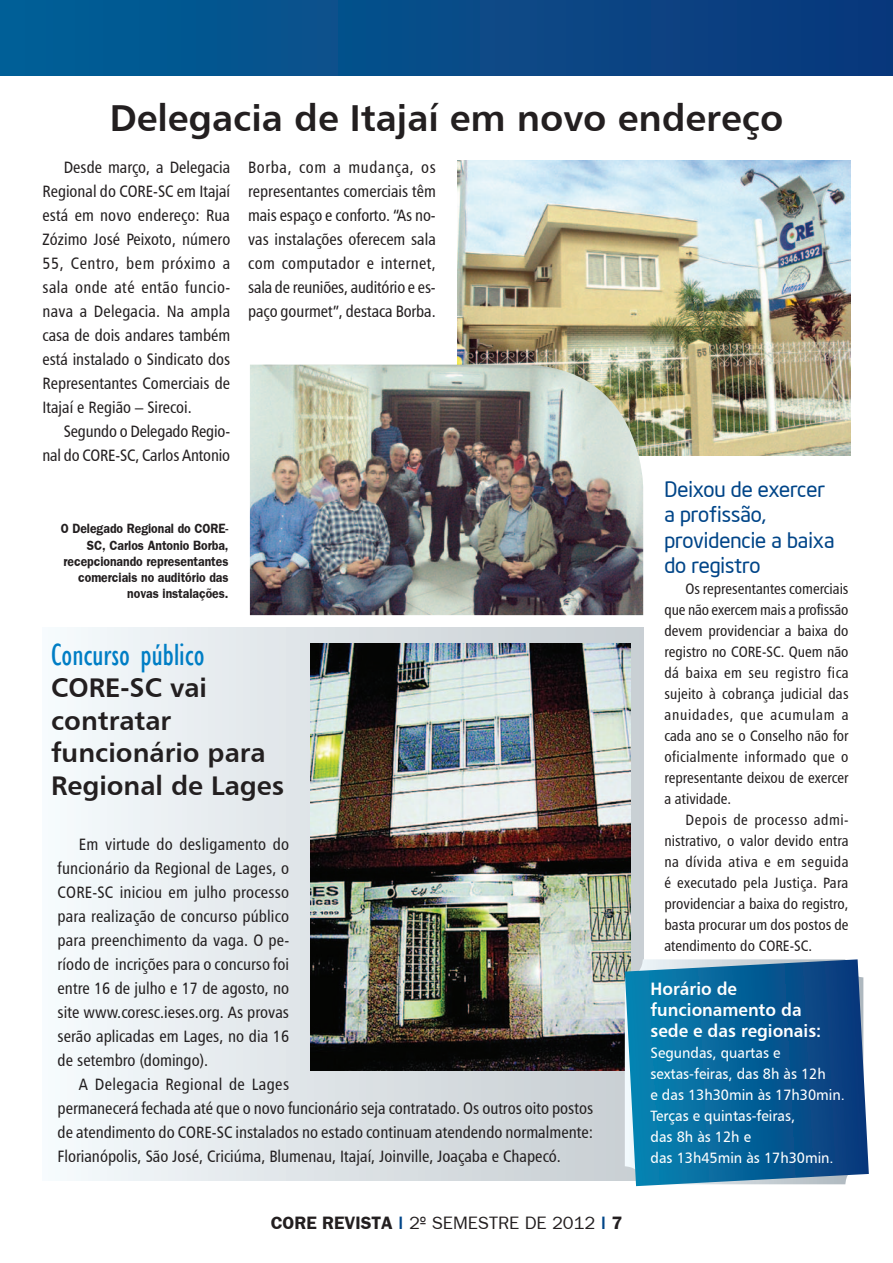
<style>
.page{position:relative;width:893px;height:1263px;background:#fff}
.page>*{position:absolute;margin:0;border:0;box-sizing:border-box;transform-origin:0 0}
.t1{font:37.5px "Humanist 777 BT Bold B";color:#231f20}
.t2{font:condensed 31.5px "Gill Sans";color:#007ec5}
.t3{font:27px/32.4px "Humanist 777 BT Bold B";color:#231f20}
.t4{font:21px/25.2px "Neo Sans Intel";color:#014588}
.t5{font:18px/21px "Humanist 777 BT Bold B";color:#fff;scale:.95 1}
.t6{font:18px "Frankfurt Gothic Plain";color:#231f20}
.t7{font:16.5px/24px "Humanist 777 BT Roman Condensed B";color:#231f20;text-align:justify}
.t8{font:15px/21px "Humanist 777 BT Roman Condensed B";color:#231f20;text-align:justify}
.t9{font:15px/21px "Humanist 777 BT Roman B";color:#fff;scale:.95 1}
.t10{font:700 13.5px/16.2px "Frankfurt Gothic";color:#231f20;text-align:right;scale:.9 1}
.s1{font-family:"Frankfurt Gothic";font-weight:700}
.s2{font-family:"Frankfurt Gothic";font-weight:700;color:#014588}
</style>
<div class="page">
<div style="left:43px;top:627px;width:600px;height:553px;background:linear-gradient(to right,#f5fafc,#c3cace)"></div>
<div style="left:0;top:0;width:893px;height:75px;background:linear-gradient(to right,#016097,#0d377b)"></div>
<img style="left:457px;top:160px;width:393px;height:295px">
<img style="left:250px;top:365px;width:393px;height:250px">
<img style="left:310px;top:644px;width:320px;height:426px">
<svg style="left:625px;top:959px;width:244px;height:227px;background:#1b6c9e"></svg>
<h1 class="t1" style="left:110px;top:94px;width:675px">Delegacia de Itajaí em novo endereço</h1>
<p class="t7" style="left:43px;top:155px;width:189px;text-indent:21px">Desde março, a Delegacia Regional do CORE-SC em Itajaí está em novo endereço: Rua Zózimo José Peixoto, número 55, Centro, bem próximo a sala onde até então funcio&shy;nava a Delegacia. Na ampla casa de dois andares também está instalado o Sindicato dos Representantes Comerciais de Itajaí e Região – Sirecoi.</p>
<p class="t7" style="left:43px;top:419px;width:189px;text-align:right">Segundo o Delegado Regio&shy;nal do CORE-SC, Carlos Antonio</p>
<p class="t7" style="left:248px;top:155px;width:189px">Borba, com a mudança, os representantes comerciais têm mais espaço e conforto. “As no&shy;vas instalações oferecem sala com computador e internet, sala de reuniões, auditório e es&shy;paço gourmet”, destaca Borba.</p>
<p class="t10" style="left:61px;top:520px;width:188px">O Delegado Regional do CORE-<br>SC, Carlos Antonio Borba, recepcionando representantes comerciais no auditório das novas instalações.</p>
<h2 class="t2" style="left:51px;top:636px;width:155px">Concurso público</h2>
<h3 class="t3" style="left:51px;top:671px;width:235px">CORE-SC vai contratar funcionário para<br>Regional de Lages</h3>
<p class="t7" style="left:58px;top:832px;width:233px;text-indent:21px">Em virtude do desligamento do funcionário da Regional de Lages, o CORE-SC iniciou em julho processo para realização de concurso público para preenchimento da vaga. O pe&shy;ríodo de incrições para o concurso foi entre 16 de julho e 17 de agosto, no site www.coresc.ieses.org. As provas serão aplicadas em Lages, no dia 16 de setembro (domingo).</p>
<p class="t7" style="left:58px;top:1072px;width:537px;text-align:left;text-indent:21px">A Delegacia Regional de Lages<br>permanecerá fechada até que o novo funcionário seja contratado. Os outros oito postos de atendimento do CORE-SC instalados no estado continuam atendendo normalmente:<br>Florianópolis, São José, Criciúma, Blumenau, Itajaí, Joinville, Joaçaba e Chapecó.</p>
<p class="t6" style="left:271px;top:1212px;width:353px"><span class="s1">CORE REVISTA</span> <span class="s2">|</span> 2º SEMESTRE DE 2012 <span class="s2">|</span> <span class="s1">7</span></p>
<p class="t4" style="left:664px;top:477px;width:172px">Deixou de exercer a profissão, providencie a baixa do registro</p>
<p class="t8" style="left:664px;top:578px;width:186px;text-indent:21px">Os representantes comerciais que não exercem mais a profissão devem providenciar a baixa do registro no CORE-SC. Quem não dá baixa em seu registro fica sujeito à cobrança judicial das anuidades, que acumulam a cada ano se o Conselho não for oficialmente informado que o representante deixou de exercer a atividade.</p>
<p class="t8" style="left:664px;top:809px;width:186px;text-indent:21px">Depois de processo admi&shy;nistrativo, o valor devido entra na dívida ativa e em seguida é executado pela Justiça. Para providenciar a baixa do registro, basta procurar um dos postos de atendimento do CORE-SC.</p>
<p class="t5" style="left:651px;top:977px;width:181px">Horário de funcionamento da sede e das regionais:</p>
<p class="t9" style="left:651px;top:1041px;width:206px">Segundas, quartas e sextas-feiras, das 8h às 12h<br>e das 13h30min às 17h30min.<br>Terças e quintas-feiras,<br>das 8h às 12h e<br>das 13h45min às 17h30min.</p>
</div>
